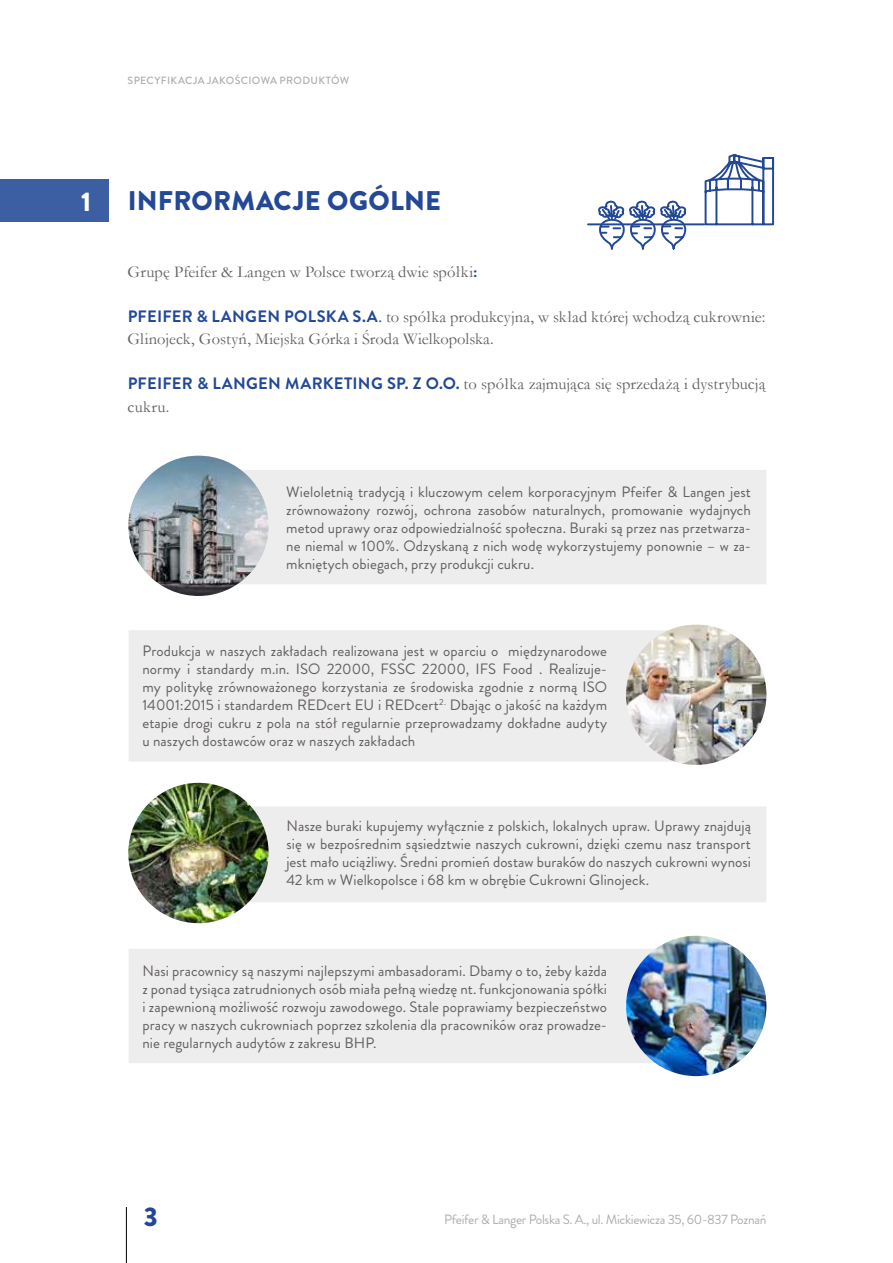
<style>
.page{position:relative;width:893px;height:1263px;background:#fff}
.page>*{position:absolute;margin:0;border:0;box-sizing:border-box;transform-origin:0 0}
.t1{font:900 27px "Brandon Grotesque";letter-spacing:.01em;color:#224896}
.t2{font:900 27px "Brandon Grotesque";color:#fff}
.t3{font:16.5px/22.5px "Garamond";letter-spacing:.005em;color:#625e5d}
.t4{font:15px/18px "Brandon Grotesque";letter-spacing:.005em;color:#625e5d;text-align:justify}
.t5{font:13.5px "Brandon Grotesque";letter-spacing:-.025em;color:#aaaeb0}
.t6{font:500 10.5px "Brandon Grotesque";letter-spacing:.03em;color:#aaaeb0}
.s1{font-family:"Brandon Grotesque";font-weight:700;color:#224896}
.s2{font-family:"Minion Pro";color:#224896}
</style>
<div class="page">
<hr style="left:126px;top:1207px;width:1px;height:56px;background:#000">
<div style="left:149px;top:470px;width:617px;height:114px;background:#ededed"></div>
<div style="left:129px;top:630px;width:617px;height:131px;background:#ededed"></div>
<div style="left:249px;top:806px;width:517px;height:96px;background:#ededed"></div>
<div style="left:129px;top:949px;width:617px;height:114px;background:#ededed"></div>
<img style="left:128px;top:456px;width:141px;height:140px;border-radius:70px">
<img style="left:626px;top:624px;width:140px;height:141px;border-radius:70px">
<img style="left:128px;top:783px;width:141px;height:140px;border-radius:70px">
<img style="left:626px;top:936px;width:140px;height:140px;border-radius:70px">
<div style="left:0;top:180px;width:108px;height:42px;background:#3c5ea2"></div>
<svg style="left:704px;top:154px;width:71px;height:72px"></svg>
<hr style="left:588px;top:223px;width:116px;height:2px;background:#224896">
<svg style="left:596px;top:201px;width:91px;height:49px"></svg>
<p class="t6" style="left:128px;top:73px;width:223px">SPECYFIKACJA JAKOŚCIOWA PRODUKTÓW</p>
<h1 class="t2" style="left:81px;top:182px;width:12px">1</h1>
<h1 class="t1" style="left:128px;top:182px;width:315px">INFRORMACJE OGÓLNE</h1>
<p class="t3" style="left:128px;top:260px;width:352px">Grupę Pfeifer &amp; Langen w Polsce tworzą dwie spółki<span class="s1">:</span></p>
<p class="t3" style="left:128px;top:305px;width:639px"><span class="s1">PFEIFER &amp; LANGEN POLSKA S.A</span><span class="s2">.</span> to spółka produkcyjna, w skład której wchodzą cukrownie:<br>Glinojeck, Gostyń, Miejska Górka i Środa Wielkopolska.</p>
<p class="t3" style="left:128px;top:372px;width:639px"><span class="s1">PFEIFER &amp; LANGEN MARKETING SP. Z O.O.</span> to spółka zajmująca się sprzedażą i dystrybucją cukru.</p>
<p class="t4" style="left:286px;top:483px;width:466px">Wieloletnią tradycją i kluczowym celem korporacyjnym Pfeifer &amp; Langen jest zrównoważony rozwój, ochrona zasobów naturalnych, promowanie wydajnych metod uprawy oraz odpowiedzialność społeczna. Buraki są przez nas przetwarza&shy;ne niemal w 100%. Odzyskaną z nich wodę wykorzystujemy ponownie – w za&shy;mkniętych obiegach, przy produkcji cukru.</p>
<p class="t4" style="left:142px;top:642px;width:466px">Produkcja w naszych zakładach realizowana jest w oparciu o międzynarodowe normy i standardy m.in. ISO 22000, FSSC 22000, IFS Food . Realizuje&shy;my politykę zrównoważonego korzystania ze środowiska zgodnie z normą ISO 14001:2015 i standardem REDcert EU i REDcert<sup>2.</sup> Dbając o jakość na każdym etapie drogi cukru z pola na stół regularnie przeprowadzamy dokładne audyty u naszych dostawców oraz w naszych zakładach</p>
<p class="t4" style="left:286px;top:817px;width:466px">Nasze buraki kupujemy wyłącznie z polskich, lokalnych upraw. Uprawy znajdują się w bezpośrednim sąsiedztwie naszych cukrowni, dzięki czemu nasz transport jest mało uciążliwy. Średni promień dostaw buraków do naszych cukrowni wynosi 42 km w Wielkopolsce i 68 km w obrębie Cukrowni Glinojeck.</p>
<p class="t4" style="left:142px;top:961px;width:466px">Nasi pracownicy są naszymi najlepszymi ambasadorami. Dbamy o to, żeby każda z ponad tysiąca zatrudnionych osób miała pełną wiedzę nt. funkcjonowania spółki i zapewnioną możliwość rozwoju zawodowego. Stale poprawiamy bezpieczeństwo pracy w naszych cukrowniach poprzez szkolenia dla pracowników oraz prowadze&shy;nie regularnych audytów z zakresu BHP.</p>
<h1 class="t1" style="left:144px;top:1197px;width:15px">3</h1>
<p class="t5" style="left:444px;top:1210px;width:324px">Pfeifer &amp; Langer Polska S. A., ul. Mickiewicza 35, 60-837 Poznań</p>
</div>
